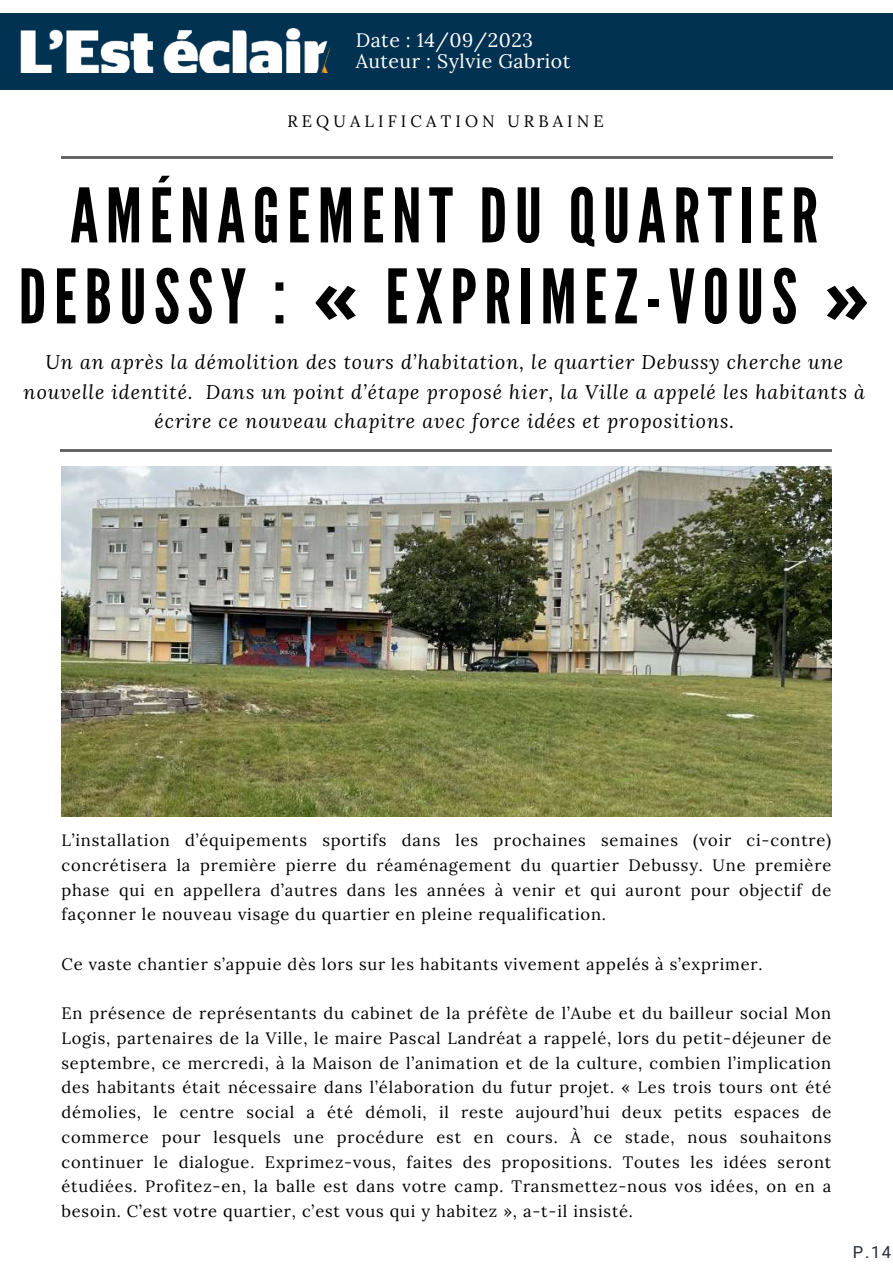
<style>
.page{position:relative;width:893px;height:1264px;background:#fff}
.page>*{position:absolute;margin:0;border:0;box-sizing:border-box;transform-origin:0 0}
.t1{font:75px/81px "League Gothic";letter-spacing:.1em;color:#000;text-align:center}
.t2{font:italic 19.65px/29.2px "Lora";letter-spacing:.05em;color:#000;text-align:center}
.t3{font:19.5px/21.3px "Lora";letter-spacing:.025em;color:#fff}
.t4{font:16.5px/24.8px "Lora";letter-spacing:.05em;color:#000;text-align:justify}
.t5{font:16.5px "Lora";letter-spacing:.25em;color:#000}
.t6{font:16.5px "Roboto";color:#232c31}
.s1{font-family:"Noto Sans";font-weight:700}
</style>
<div class="page">
<img style="left:61px;top:466px;width:770px;height:351px">
<hr style="left:61px;top:156px;width:771px;height:2px;background:#666">
<hr style="left:60px;top:449px;width:771px;height:2px;background:#666">
<div style="left:0;top:13px;width:892px;height:76px;background:#013251"></div>
<img style="left:21px;top:28px;width:308px;height:44px">
<p class="t3" style="left:356px;top:29px;width:216px">Date : 14/09/2023<br>Auteur : Sylvie Gabriot</p>
<p class="t5" style="left:287px;top:111px;width:318px">REQUALIFICATION URBAINE</p>
<h1 class="t1" style="left:19px;top:177px;width:852px">AMÉNAGEMENT DU QUARTIER<br>DEBUSSY : <span class="s1">«</span> EXPRIMEZ-VOUS <span class="s1">»</span></h1>
<p class="t2" style="left:24px;top:347px;width:842px">Un an après la démolition des tours d’habitation, le quartier Debussy cherche une nouvelle identité. Dans un point d’étape proposé hier, la Ville a appelé les habitants à écrire ce nouveau chapitre avec force idées et propositions.</p>
<p class="t4" style="left:61px;top:827px;width:771px">L’installation d’équipements sportifs dans les prochaines semaines (voir ci-contre) concrétisera la première pierre du réaménagement du quartier Debussy. Une première phase qui en appellera d’autres dans les années à venir et qui auront pour objectif de façonner le nouveau visage du quartier en pleine requalification.</p>
<p class="t4" style="left:61px;top:951px;width:702px">Ce vaste chantier s’appuie dès lors sur les habitants vivement appelés à s’exprimer.</p>
<p class="t4" style="left:61px;top:1000px;width:771px">En présence de représentants du cabinet de la préfète de l’Aube et du bailleur social Mon Logis, partenaires de la Ville, le maire Pascal Landréat a rappelé, lors du petit-déjeuner de septembre, ce mercredi, à la Maison de l’animation et de la culture, combien l’implication des habitants était nécessaire dans l’élaboration du futur projet. « Les trois tours ont été démolies, le centre social a été démoli, il reste aujourd’hui deux petits espaces de commerce pour lesquels une procédure est en cours. À ce stade, nous souhaitons continuer le dialogue. Exprimez-vous, faites des propositions. Toutes les idées seront étudiées. Profitez-en, la balle est dans votre camp. Transmettez-nous vos idées, on en a besoin. C’est votre quartier, c’est vous qui y habitez », a-t-il insisté.</p>
<p class="t6" style="left:852px;top:1243px;width:40px">P.14</p>
</div>
